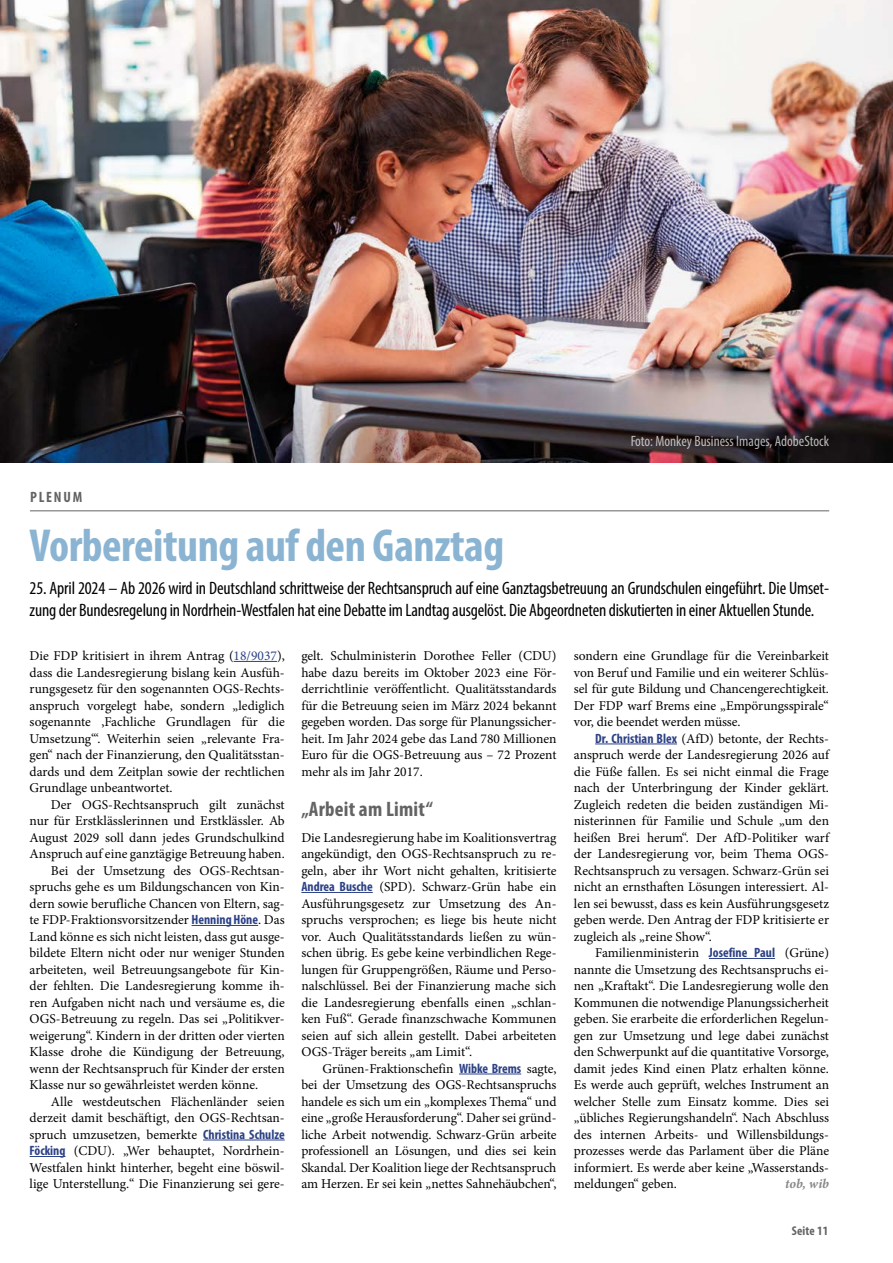
<style>
.page{position:relative;width:893px;height:1263px;background:#fff}
.page>*{position:absolute;margin:0;border:0;box-sizing:border-box;transform-origin:0 0}
.Überschrift{font:700 condensed 46.5px "Myriad Pro";letter-spacing:-.01em;color:#8bb4d2}
.Zwischenhead{font:700 condensed 21px "Myriad Pro";letter-spacing:.01em;color:#646363}
.Vorspann{font:condensed 18px/21.6px "Myriad Pro";letter-spacing:-.01em;color:#000}
.t1{font:condensed 15px "Myriad Pro";color:#fff}
.Rubrik{font:700 condensed 15px "Myriad Pro";letter-spacing:.12em;color:#646363}
.Fließtext{font:13.5px/16.5px "Minion Pro";letter-spacing:-.005em;color:#000;text-align:justify}
.Fließtext_ohne_Einzu{font:13.5px/16.5px "Minion Pro";color:#000;text-align:justify}
.Fließtext-2{font:italic 700 13.5px "Minion Pro";letter-spacing:-.01em;color:#878787}
.t2{font:700 condensed 12.75px "Myriad Pro";letter-spacing:.01em;color:#646363}
.s1{color:#2c4186}
.s2{font-family:"Myriad Pro";font-weight:700;font-stretch:condensed;color:#2c4186}
</style>
<div class="page">
<hr style="left:301px;top:892px;width:72px;height:1px;background:#2c4186">
<hr style="left:459px;top:1074px;width:62px;height:1px;background:#2c4186">
<hr style="left:234px;top:661px;width:43px;height:1px;background:#2c4186">
<hr style="left:192px;top:925px;width:66px;height:1px;background:#2c4186">
<hr style="left:203px;top:1140px;width:82px;height:1px;background:#2c4186">
<hr style="left:30px;top:1156px;width:35px;height:1px;background:#2c4186">
<hr style="left:595px;top:744px;width:82px;height:1px;background:#2c4186">
<hr style="left:709px;top:958px;width:66px;height:1px;background:#2c4186">
<hr style="left:30px;top:511px;width:799px;height:1px;background:#646363">
<img style="left:0;top:0;width:893px;height:462px">
<img style="left:0;top:175px;width:1px;height:254px">
<img style="left:0;top:272px;width:1px;height:157px">
<img style="left:0;top:347px;width:1px;height:247px">
<img style="left:0;top:512px;width:1px;height:247px">
<p class="Rubrik" style="left:30px;top:488px;width:54px">PLENUM</p>
<p class="t1" style="left:630px;top:431px;width:200px">Foto: Monkey Business Images, AdobeStock</p>
<p class="Überschrift" style="left:30px;top:516px;width:476px">Vorbereitung auf den Ganztag</p>
<p class="Vorspann" style="left:30px;top:577px;width:801px">25. April 2024 – Ab 2026 wird in Deutschland schrittweise der Rechtsanspruch auf eine Ganztagsbetreuung an Grundschulen eingeführt. Die Umset&shy;zung der Bundesregelung in Nordrhein-Westfalen hat eine Debatte im Landtag ausgelöst. Die Abgeordneten diskutierten in einer Aktuellen Stunde.</p>
<p class="Fließtext_ohne_Einzu" style="left:30px;top:648px;width:257px">Die FDP kritisiert in ihrem Antrag (<span class="s1">18/9037</span>), dass die Landesregierung bislang kein Ausfüh&shy;rungsgesetz für den sogenannten OGS-Rechts&shy;anspruch vorgelegt habe, sondern „lediglich sogenannte ,Fachliche Grundlagen für die Umsetzung‘“. Weiterhin seien „relevante Fra&shy;gen“ nach der Finanzierung, den Qualitätsstan&shy;dards und dem Zeitplan sowie der rechtlichen Grundlage unbeantwortet.</p>
<p class="Fließtext" style="left:30px;top:796px;width:257px;text-indent:21px">Der OGS-Rechtsanspruch gilt zunächst nur für Erstklässlerinnen und Erstklässler. Ab August 2029 soll dann jedes Grundschulkind Anspruch auf eine ganztägige Betreuung haben.</p>
<p class="Fließtext" style="left:30px;top:862px;width:257px;text-indent:21px">Bei der Umsetzung des OGS-Rechtsan&shy;spruchs gehe es um Bildungschancen von Kin&shy;dern sowie berufliche Chancen von Eltern, sag&shy;te FDP-Fraktionsvorsitzender <span class="s2">Henning Höne</span>. Das Land könne es sich nicht leisten, dass gut ausge&shy;bildete Eltern nicht oder nur weniger Stunden arbeiteten, weil Betreuungsangebote für Kin&shy;der fehlten. Die Landesregierung komme ih&shy;ren Aufgaben nicht nach und versäume es, die OGS-Betreuung zu regeln. Das sei „Politikver&shy;weigerung“. Kindern in der dritten oder vierten Klasse drohe die Kündigung der Betreuung, wenn der Rechtsanspruch für Kinder der ersten Klasse nur so gewährleistet werden könne.</p>
<p class="Fließtext" style="left:30px;top:1093px;width:257px;text-indent:21px">Alle westdeutschen Flächenländer seien derzeit damit beschäftigt, den OGS-Rechtsan&shy;spruch umzusetzen, bemerkte <span class="s2">Christina Schulze Föcking</span> (CDU). „Wer behauptet, Nordrhein-Westfalen hinkt hinterher, begeht eine böswil&shy;lige Unterstellung.“ Die Finanzierung sei gere-</p>
<p class="Fließtext" style="left:301px;top:648px;width:257px">gelt. Schulministerin Dorothee Feller (CDU) habe dazu bereits im Oktober 2023 eine För&shy;derrichtlinie veröffentlicht. Qualitätsstandards für die Betreuung seien im März 2024 bekannt gegeben worden. Das sorge für Planungssicher&shy;heit. Im Jahr 2024 gebe das Land 780 Millionen Euro für die OGS-Betreuung aus – 72 Prozent mehr als im Jahr 2017.</p>
<p class="Zwischenhead" style="left:301px;top:796px;width:133px">„Arbeit am Limit“</p>
<p class="Fließtext_ohne_Einzu" style="left:301px;top:829px;width:257px">Die Landesregierung habe im Koalitionsvertrag angekündigt, den OGS-Rechtsanspruch zu re&shy;geln, aber ihr Wort nicht gehalten, kritisierte <span class="s2">Andrea Busche</span> (SPD). Schwarz-Grün habe ein Ausführungsgesetz zur Umsetzung des An&shy;spruchs versprochen; es liege bis heute nicht vor. Auch Qualitätsstandards ließen zu wün&shy;schen übrig. Es gebe keine verbindlichen Rege&shy;lungen für Gruppengrößen, Räume und Perso&shy;nalschlüssel. Bei der Finanzierung mache sich die Landesregierung ebenfalls einen „schlan&shy;ken Fuß“. Gerade finanzschwache Kommunen seien auf sich allein gestellt. Dabei arbeiteten OGS-Träger bereits „am Limit“.</p>
<p class="Fließtext" style="left:301px;top:1060px;width:257px;text-indent:21px">Grünen-Fraktionschefin <span class="s2">Wibke Brems</span> sagte, bei der Umsetzung des OGS-Rechtsanspruchs handele es sich um ein „komplexes Thema“ und eine „große Herausforderung“. Daher sei gründ&shy;liche Arbeit notwendig. Schwarz-Grün arbeite professionell an Lösungen, und dies sei kein Skandal. Der Koalition liege der Rechtsanspruch am Herzen. Er sei kein „nettes Sahnehäubchen“,</p>
<p class="Fließtext" style="left:574px;top:648px;width:257px">sondern eine Grundlage für die Vereinbarkeit von Beruf und Familie und ein weiterer Schlüs&shy;sel für gute Bildung und Chancengerechtigkeit.<br>Der FDP warf Brems eine „Empörungsspirale“ vor, die beendet werden müsse.</p>
<p class="Fließtext" style="left:574px;top:730px;width:257px;text-indent:21px"><span class="s2">Dr. Christian Blex</span> (AfD) betonte, der Rechts&shy;anspruch werde der Landesregierung 2026 auf die Füße fallen. Es sei nicht einmal die Frage nach der Unterbringung der Kinder geklärt.<br>Zugleich redeten die beiden zuständigen Mi&shy;nisterinnen für Familie und Schule „um den heißen Brei herum“. Der AfD-Politiker warf der Landesregierung vor, beim Thema OGS-Rechtsanspruch zu versagen. Schwarz-Grün sei nicht an ernsthaften Lösungen interessiert. Al&shy;len sei bewusst, dass es kein Ausführungsgesetz geben werde. Den Antrag der FDP kritisierte er zugleich als „reine Show“.</p>
<p class="Fließtext" style="left:574px;top:945px;width:257px;text-indent:21px">Familienministerin <span class="s2">Josefine Paul</span> (Grüne) nannte die Umsetzung des Rechtsanspruchs ei&shy;nen „Kraftakt“. Die Landesregierung wolle den Kommunen die notwendige Planungssicherheit geben. Sie erarbeite die erforderlichen Regelun&shy;gen zur Umsetzung und lege dabei zunächst den Schwerpunkt auf die quantitative Vorsorge, damit jedes Kind einen Platz erhalten könne.<br>Es werde auch geprüft, welches Instrument an welcher Stelle zum Einsatz komme. Dies sei „übliches Regierungshandeln“. Nach Abschluss des internen Arbeits- und Willensbildungs&shy;prozesses werde das Parlament über die Pläne informiert. Es werde aber keine „Wasserstands&shy;meldungen“ geben.</p>
<p class="Fließtext-2" style="left:785px;top:1174px;width:45px">tob, wib</p>
<p class="t2" style="left:792px;top:1222px;width:38px">Seite 11</p>
</div>
